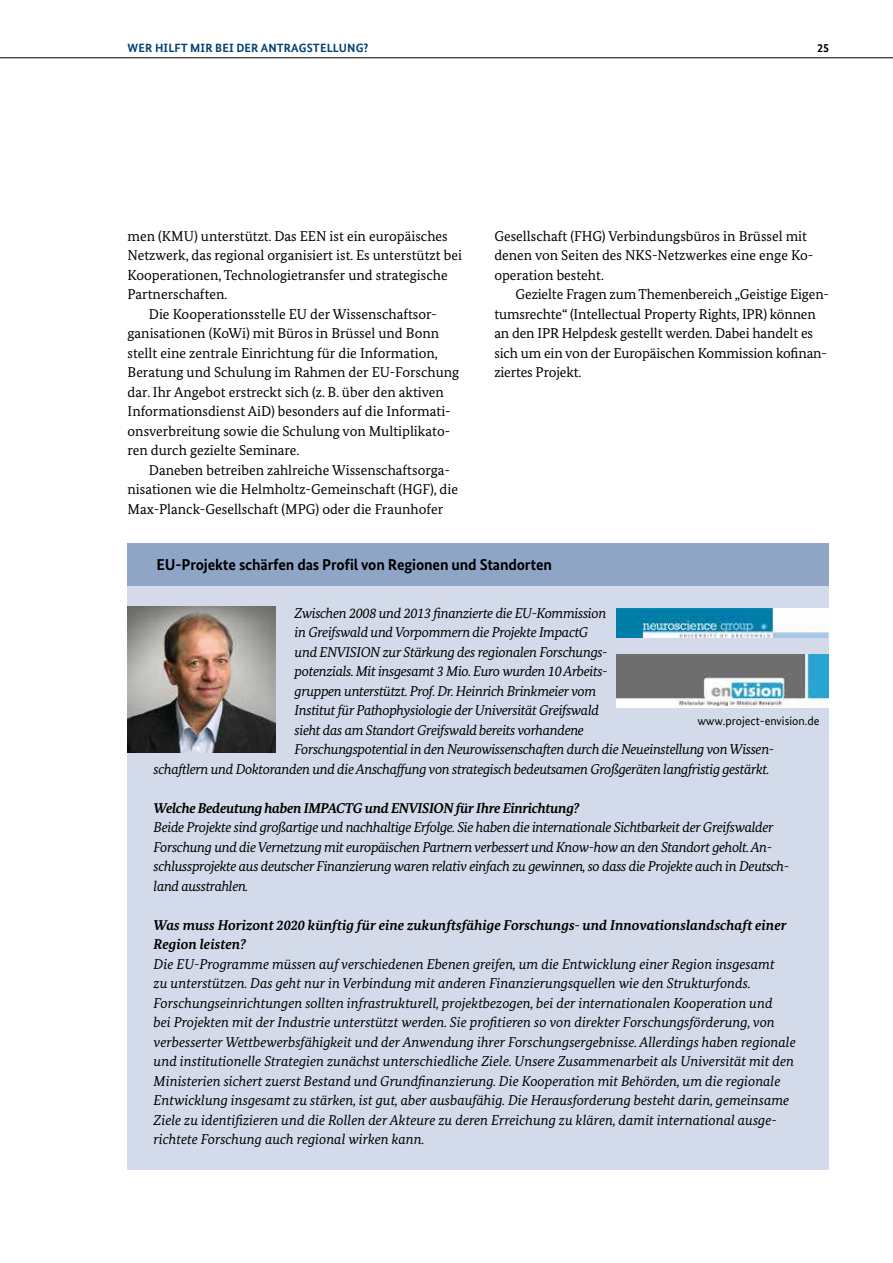
<style>
.page{position:relative;width:893px;height:1263px;background:#fff}
.page>*{position:absolute;margin:0;border:0;box-sizing:border-box;transform-origin:0 0}
.t1{font:700 15.75px "Bundes Sans";letter-spacing:-.01em;color:#000}
.t2{font:italic 14.25px/19.5px "Bundes Serif";letter-spacing:-.01em;color:#000}
.t3{font:14.25px "Bundes Serif";color:#000}
.t4{font:700 12px "Bundes Sans Office";letter-spacing:.01em;color:#004377}
.t5{font:12px "Bundes Sans";color:#000}
.t6{font:700 12px "Bundes Sans Office";color:#000}
.s1{font-weight:700}
</style>
<div class="page">
<hr style="left:0;top:57px;width:893px;height:1px;background:#000">
<div style="left:127px;top:543px;width:702px;height:626px;background:#d3dbea"></div>
<div style="left:127px;top:543px;width:702px;height:42px;background:#8fa5c6"></div>
<img style="left:616px;top:654px;width:213px;height:53px">
<img style="left:127px;top:607px;width:149px;height:146px">
<img style="left:616px;top:608px;width:213px;height:30px">
<p class="t4" style="left:128px;top:41px;width:242px">WER HILFT MIR BEI DER ANTRAGSTELLUNG?</p>
<p class="t6" style="left:817px;top:41px;width:13px">25</p>
<p class="t3" style="left:128px;top:227px;width:322px">men (KMU) unterstützt. Das EEN ist ein europäisches</p>
<p class="t3" style="left:128px;top:247px;width:336px">Netzwerk, das regional organisiert ist. Es unterstützt bei</p>
<p class="t3" style="left:128px;top:266px;width:322px">Kooperationen, Technologietransfer und strategische</p>
<p class="t3" style="left:128px;top:286px;width:101px">Partnerschaften.</p>
<p class="t3" style="left:149px;top:305px;width:289px">Die Kooperationsstelle EU der Wissenschaftsor-</p>
<p class="t3" style="left:128px;top:325px;width:313px">ganisationen (KoWi) mit Büros in Brüssel und Bonn</p>
<p class="t3" style="left:128px;top:344px;width:312px">stellt eine zentrale Einrichtung für die Information,</p>
<p class="t3" style="left:128px;top:364px;width:333px">Beratung und Schulung im Rahmen der EU-Forschung</p>
<p class="t3" style="left:128px;top:383px;width:318px">dar. Ihr Angebot erstreckt sich (z. B. über den aktiven</p>
<p class="t3" style="left:128px;top:403px;width:325px">Informationsdienst AiD) besonders auf die Informati-</p>
<p class="t3" style="left:128px;top:422px;width:324px">onsverbreitung sowie die Schulung von Multiplikato-</p>
<p class="t3" style="left:128px;top:442px;width:173px">ren durch gezielte Seminare.</p>
<p class="t3" style="left:149px;top:461px;width:303px">Daneben betreiben zahlreiche Wissenschaftsorga-</p>
<p class="t3" style="left:128px;top:480px;width:332px">nisationen wie die Helmholtz-Gemeinschaft (HGF), die</p>
<p class="t3" style="left:128px;top:500px;width:317px">Max-Planck-Gesellschaft (MPG) oder die Fraunhofer</p>
<p class="t3" style="left:494px;top:227px;width:314px">Gesellschaft (FHG) Verbindungsbüros in Brüssel mit</p>
<p class="t3" style="left:494px;top:246px;width:321px">denen von Seiten des NKS-Netzwerkes eine enge Ko-</p>
<p class="t3" style="left:494px;top:266px;width:111px">operation besteht.</p>
<p class="t3" style="left:516px;top:285px;width:315px">Gezielte Fragen zum Themenbereich „Geistige Eigen-</p>
<p class="t3" style="left:494px;top:305px;width:323px">tumsrechte“ (Intellectual Property Rights, IPR) können</p>
<p class="t3" style="left:494px;top:324px;width:320px">an den IPR Helpdesk gestellt werden. Dabei handelt es</p>
<p class="t3" style="left:494px;top:344px;width:334px">sich um ein von der Europäischen Kommission kofinan-</p>
<p class="t3" style="left:494px;top:363px;width:88px">ziertes Projekt.</p>
<h4 class="t1" style="left:157px;top:555px;width:397px">EU-Projekte schärfen das Profil von Regionen und Standorten</h4>
<p class="t2" style="left:295px;top:603px;width:314px">Zwischen 2008 und 2013 finanzierte die EU-Kommission in Greifswald und Vorpommern die Projekte ImpactG und ENVISION zur Stärkung des regionalen Forschungs&shy;potenzials. Mit insgesamt 3 Mio. Euro wurden 10 Arbeits&shy;gruppen unterstützt. Prof. Dr. Heinrich Brinkmeier vom Institut für Pathophysiologie der Universität Greifswald</p>
<p class="t5" style="left:697px;top:713px;width:124px">www.project-envision.de</p>
<p class="t2" style="left:295px;top:720px;width:291px">sieht das am Standort Greifswald bereits vorhandene</p>
<p class="t2" style="left:295px;top:739px;width:481px">Forschungspotential in den Neurowissenschaften durch die Neueinstellung von Wissen-</p>
<p class="t2" style="left:154px;top:759px;width:617px">schaftlern und Doktoranden und die Anschaffung von strategisch bedeutsamen Großgeräten langfristig gestärkt.</p>
<p class="t2" style="left:154px;top:798px;width:637px"><span class="s1">Welche Bedeutung haben IMPACTG und ENVISION für Ihre Einrichtung?<br></span>Beide Projekte sind großartige und nachhaltige Erfolge. Sie haben die internationale Sichtbarkeit der Greifswalder Forschung und die Vernetzung mit europäischen Partnern verbessert und Know-how an den Standort geholt. An&shy;schlussprojekte aus deutscher Finanzierung waren relativ einfach zu gewinnen, so dass die Projekte auch in Deutsch&shy;land ausstrahlen.</p>
<p class="t2" style="left:154px;top:915px;width:644px"><span class="s1">Was muss Horizont 2020 künftig für eine zukunftsfähige Forschungs- und Innovationslandschaft einer Region leisten?<br></span>Die EU-Programme müssen auf verschiedenen Ebenen greifen, um die Entwicklung einer Region insgesamt<br>zu unterstützen. Das geht nur in Verbindung mit anderen Finanzierungsquellen wie den Strukturfonds.<br>Forschungseinrichtungen sollten infrastrukturell, projektbezogen, bei der internationalen Kooperation und<br>bei Projekten mit der Industrie unterstützt werden. Sie profitieren so von direkter Forschungsförderung, von verbesserter Wettbewerbsfähigkeit und der Anwendung ihrer Forschungsergebnisse. Allerdings haben regionale und institutionelle Strategien zunächst unterschiedliche Ziele. Unsere Zusammenarbeit als Universität mit den Ministerien sichert zuerst Bestand und Grundfinanzierung. Die Kooperation mit Behörden, um die regionale Entwicklung insgesamt zu stärken, ist gut, aber ausbaufähig. Die Herausforderung besteht darin, gemeinsame Ziele zu identifizieren und die Rollen der Akteure zu deren Erreichung zu klären, damit international ausge&shy;richtete Forschung auch regional wirken kann.</p>
</div>
